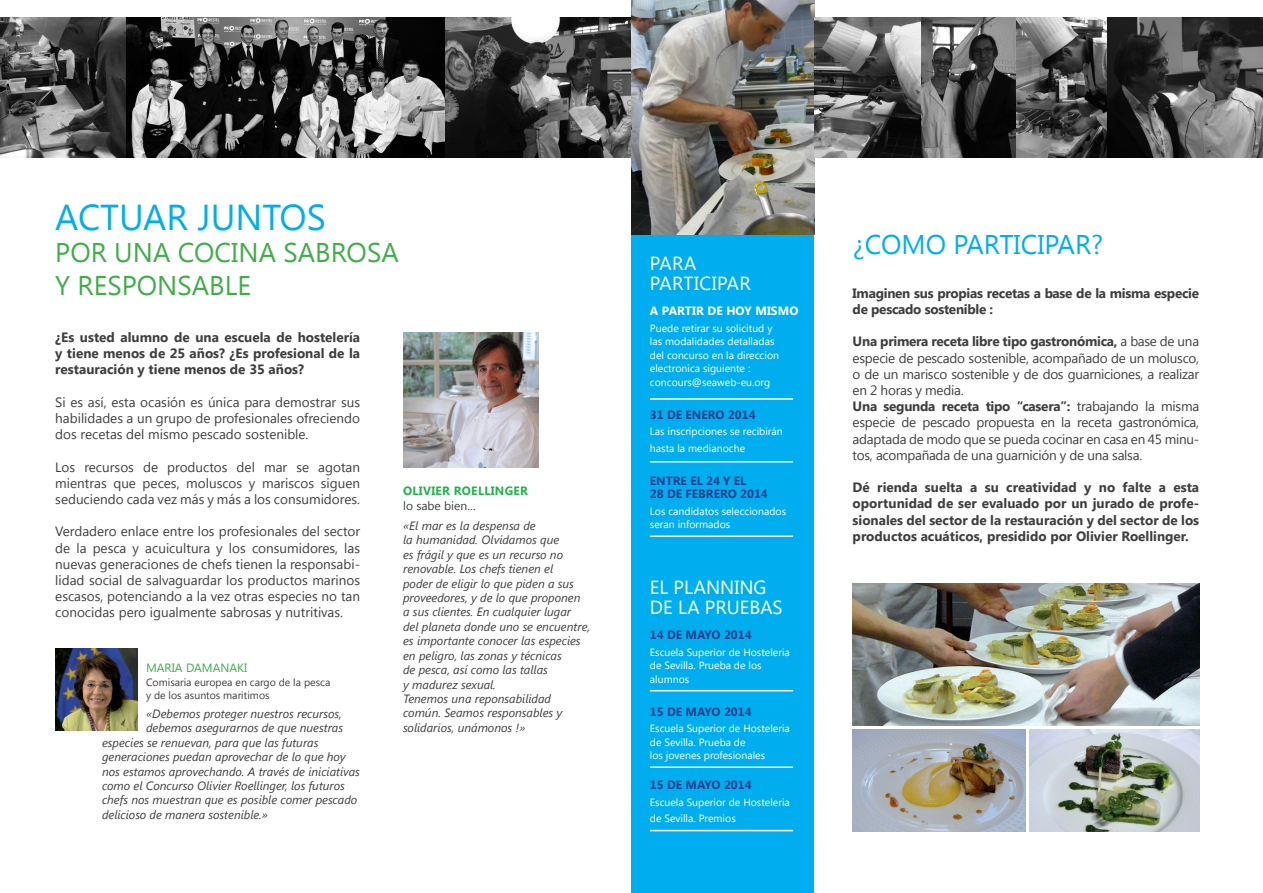
<style>
.page{position:relative;width:1263px;height:893px;background:#fff}
.page>*{position:absolute;margin:0;border:0;box-sizing:border-box;transform-origin:0 0}
.t1{font:36px "Segoe UI";color:#00aeef}
.t2{font:27px "Segoe UI";color:#40ae49}
.t3{font:27px "Segoe UI";color:#00aeef}
.t4{font:18.9px "Segoe UI";color:#fff}
.t5{font:18.9px "Segoe UI";letter-spacing:.025em;color:#fff}
.t6{font:13.5px/16.2px "Segoe UI";color:#3e3e3f;text-align:justify}
.t7{font:700 13.5px/16.2px "Segoe UI";color:#3e3e3f;text-align:justify}
.t8{font:700 13.5px/16.2px "Segoe UI";letter-spacing:-.02em;color:#3e3e3f}
.t9{font:italic 12px/14.4px "Segoe UI";color:#3e3e3f}
.t10{font:700 12px "Segoe UI";color:#253f8e}
.t11{font:700 12px "Segoe UI";letter-spacing:.025em;color:#23b24b}
.t12{font:700 12px "Segoe UI";letter-spacing:.01em;color:#fff}
.t13{font:12px "Segoe UI";color:#40ae49}
.t14{font:12px "Segoe UI";color:#3e3e3f}
.t15{font:10.5px/13.5px "Segoe UI";color:#fff}
.t16{font:10.5px "Segoe UI";color:#3e3e3f}
.s1{font-weight:700}
</style>
<div class="page">
<img style="left:0;top:17px;width:631px;height:140px">
<div style="left:631px;top:0;width:183px;height:893px;background:#00aeef"></div>
<img style="left:403px;top:332px;width:135px;height:135px">
<img style="left:631px;top:0;width:183px;height:235px">
<img style="left:814px;top:17px;width:449px;height:140px">
<img style="left:55px;top:648px;width:83px;height:83px">
<hr style="left:650px;top:398px;width:143px;height:2px;background:#fff">
<hr style="left:650px;top:690px;width:143px;height:1px;background:#fff">
<hr style="left:650px;top:766px;width:143px;height:2px;background:#fff">
<hr style="left:650px;top:830px;width:143px;height:1px;background:#fff">
<hr style="left:650px;top:461px;width:143px;height:1px;background:#fff">
<hr style="left:650px;top:535px;width:143px;height:2px;background:#fff">
<img style="left:853px;top:729px;width:173px;height:102px">
<img style="left:1029px;top:729px;width:170px;height:102px">
<img style="left:853px;top:583px;width:346px;height:142px">
<p class="t1" style="left:55px;top:192px;width:272px">ACTUAR JUNTOS</p>
<p class="t2" style="left:55px;top:234px;width:345px">POR UNA COCINA SABROSA</p>
<p class="t2" style="left:55px;top:266px;width:197px">Y RESPONSABLE</p>
<p class="t7" style="left:55px;top:328px;width:306px">¿Es usted alumno de una escuela de hostelería y tiene menos de 25 años? ¿Es profesional de la restauración y tiene menos de 35 años?</p>
<p class="t6" style="left:55px;top:393px;width:306px">Si es así, esta ocasión es única para demostrar sus habilidades a un grupo de profesionales ofreciendo dos recetas del mismo pescado sostenible.</p>
<p class="t6" style="left:55px;top:458px;width:306px">Los recursos de productos del mar se agotan mientras que peces, moluscos y mariscos siguen seduciendo cada vez más y más a los consumidores.</p>
<p class="t6" style="left:55px;top:523px;width:306px">Verdadero enlace entre los profesionales del sector de la pesca y acuicultura y los consumidores, las nuevas generaciones de chefs tienen la responsabi&shy;lidad social de salvaguardar los productos marinos escasos, potenciando a la vez otras especies no tan conocidas pero igualmente sabrosas y nutritivas.</p>
<p class="t13" style="left:146px;top:659px;width:103px">MARIA DAMANAKI</p>
<p class="t16" style="left:146px;top:675px;width:186px">Comisaria europea en cargo de la pesca</p>
<p class="t16" style="left:146px;top:688px;width:125px">y de los asuntos maritimos</p>
<p class="t9" style="left:146px;top:706px;width:197px">«Debemos proteger nuestros recursos,</p>
<p class="t9" style="left:146px;top:720px;width:199px">debemos asegurarnos de que nuestras</p>
<p class="t9" style="left:102px;top:735px;width:218px">especies se renuevan, para que las futuras</p>
<p class="t9" style="left:102px;top:749px;width:245px">generaciones puedan aprovechar de lo que hoy</p>
<p class="t9" style="left:102px;top:764px;width:259px">nos estamos aprovechando. A través de iniciativas</p>
<p class="t9" style="left:102px;top:778px;width:244px">como el Concurso Olivier Roellinger, los futuros</p>
<p class="t9" style="left:102px;top:792px;width:257px">chefs nos muestran que es posible comer pescado</p>
<p class="t9" style="left:102px;top:807px;width:168px">delicioso de manera sostenible.»</p>
<p class="t11" style="left:403px;top:482px;width:126px">OLIVIER ROELLINGER</p>
<p class="t14" style="left:403px;top:497px;width:74px">lo sabe bien…</p>
<p class="t9" style="left:403px;top:518px;width:179px">«El mar es la despensa de<br>la humanidad. Olvidamos que<br>es frágil y que es un recurso no renovable. Los chefs tienen el poder de eligir lo que piden a sus proveedores, y de lo que proponen</p>
<p class="t9" style="left:403px;top:604px;width:170px">a sus clientes. En cualquier lugar</p>
<p class="t9" style="left:403px;top:619px;width:189px">del planeta donde uno se encuentre, es importante conocer las especies en peligro, las zonas y técnicas</p>
<p class="t9" style="left:403px;top:662px;width:146px">de pesca, así como las tallas</p>
<p class="t9" style="left:403px;top:676px;width:94px">y madurez sexual.</p>
<p class="t9" style="left:403px;top:691px;width:161px">Tenemos una reponsabilidad común. Seamos responsables y solidarios, unámonos !»</p>
<p class="t4" style="left:650px;top:250px;width:48px">PARA</p>
<p class="t5" style="left:650px;top:270px;width:103px">PARTICIPAR</p>
<p class="t12" style="left:650px;top:302px;width:150px">A PARTIR DE HOY MISMO</p>
<p class="t15" style="left:650px;top:321px;width:131px">Puede retirar su solicitud y las modalidades detalladas del concurso en la direccion electronica siguiente : concours@seaweb-eu.org</p>
<p class="t10" style="left:650px;top:406px;width:107px">31 DE ENERO 2014</p>
<p class="t15" style="left:650px;top:423px;width:134px;line-height:16.5px">Las inscripciones se recibirán hasta la medianoche</p>
<p class="t10" style="left:650px;top:472px;width:98px">ENTRE EL 24 Y EL</p>
<p class="t10" style="left:650px;top:485px;width:119px">28 DE FEBRERO 2014</p>
<p class="t15" style="left:650px;top:504px;width:138px">Los candidatos seleccionados seran informados</p>
<p class="t4" style="left:650px;top:574px;width:118px">EL PLANNING</p>
<p class="t4" style="left:650px;top:594px;width:134px">DE LA PRUEBAS</p>
<p class="t10" style="left:650px;top:626px;width:103px">14 DE MAYO 2014</p>
<p class="t15" style="left:650px;top:645px;width:142px">Escuela Superior de Hosteleria de Sevilla. Prueba de los alumnos</p>
<p class="t10" style="left:650px;top:703px;width:103px">15 DE MAYO 2014</p>
<p class="t15" style="left:650px;top:721px;width:142px">Escuela Superior de Hosteleria de Sevilla. Prueba de</p>
<p class="t15" style="left:650px;top:748px;width:117px">los jovenes profesionales</p>
<p class="t10" style="left:650px;top:776px;width:103px">15 DE MAYO 2014</p>
<p class="t15" style="left:650px;top:793px;width:142px;line-height:16.5px">Escuela Superior de Hosteleria de Sevilla. Premios</p>
<p class="t3" style="left:853px;top:226px;width:252px">¿COMO PARTICIPAR?</p>
<p class="t8" style="left:853px;top:284px;width:348px">Imaginen sus propias recetas a base de la misma especie de pescado sostenible :</p>
<p class="t6" style="left:853px;top:333px;width:348px"><span class="s1">Una primera receta libre tipo gastronómica,</span> a base de una especie de pescado sostenible, acompañado de un molusco, o de un marisco sostenible y de dos guarniciones, a realizar en 2 horas y media.</p>
<p class="t6" style="left:853px;top:398px;width:348px"><span class="s1">Una segunda receta tipo “casera”:</span> trabajando la misma especie de pescado propuesta en la receta gastronómica, adaptada de modo que se pueda cocinar en casa en 45 minu&shy;tos, acompañada de una guarnición y de una salsa.</p>
<p class="t7" style="left:853px;top:479px;width:348px">Dé rienda suelta a su creatividad y no falte a esta oportunidad de ser evaluado por un jurado de profe&shy;sionales del sector de la restauración y del sector de los productos acuáticos, presidido por Olivier Roellinger.</p>
</div>
